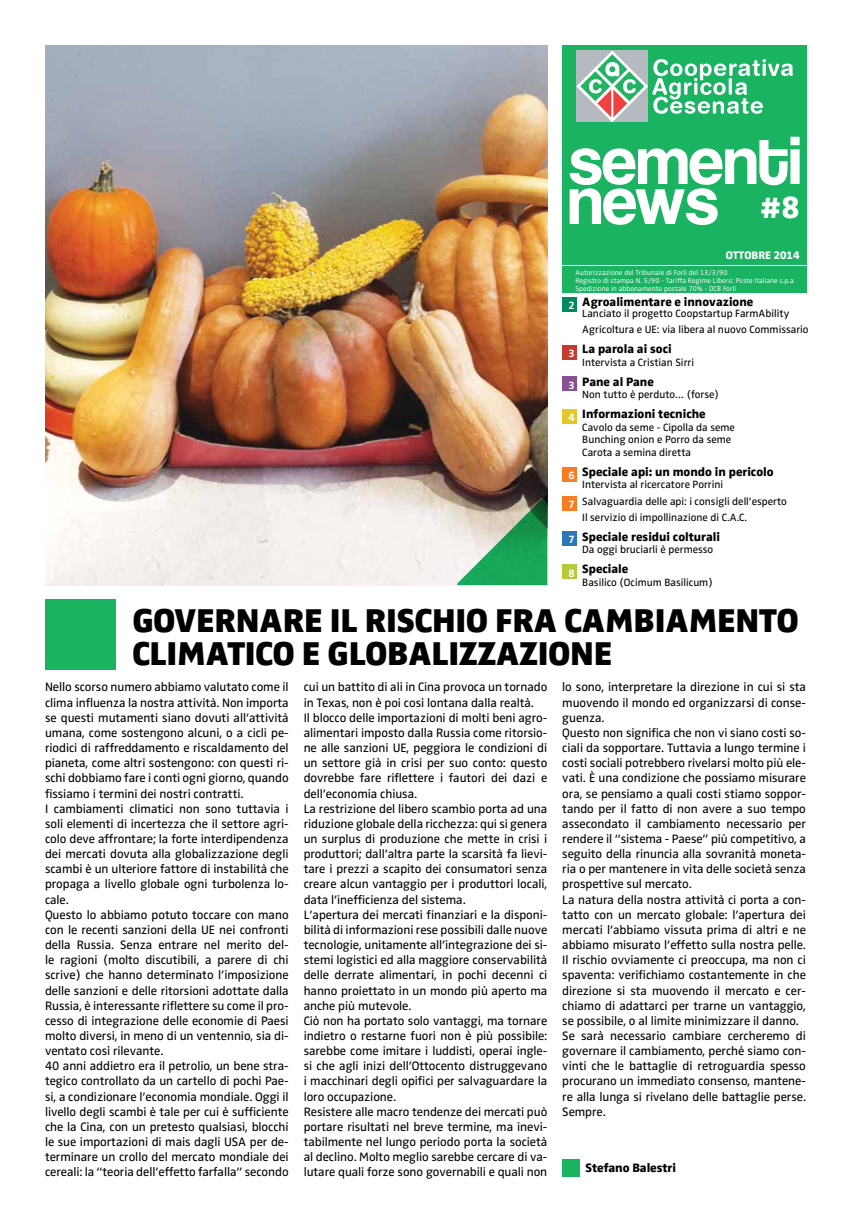
<style>
.page{position:relative;width:851px;height:1205px;background:#fff}
.page>*{position:absolute;margin:0;border:0;box-sizing:border-box;transform-origin:0 0}
.t1{font:34.12px/33.8px "Zwo w 8";letter-spacing:-.005em;color:#000}
.t2{font:31.62px "Zwo w 7";color:#fff}
.t3{font:12.62px/15.1px "Zwo w 4";letter-spacing:-.005em;color:#000}
.t4{font:12.62px "Zwo w 7";letter-spacing:-.005em;color:#000}
.t5{font:12.5px "Zwo w 7";color:#000}
.t6{font:11.25px "Zwo w 7";color:#fff}
.t7{font:10.88px/16.2px "Zwo w 4";color:#000}
.t8{font:10.88px "Zwo w 6";color:#fff}
.t9{font:7.25px/7.8px "Zwo w 3";letter-spacing:.01em;color:#fff}
</style>
<div class="page">
<img style="left:45px;top:45px;width:502px;height:540px">
<div style="left:562px;top:297px;width:14px;height:14px;background:#008a5e"></div>
<div style="left:562px;top:531px;width:14px;height:14px;background:#2c77b7"></div>
<div style="left:562px;top:496px;width:14px;height:14px;background:#f57e25"></div>
<div style="left:562px;top:409px;width:14px;height:14px;background:#e4c829"></div>
<div style="left:562px;top:467px;width:14px;height:14px;background:#f57e25"></div>
<div style="left:562px;top:345px;width:14px;height:14px;background:#c53b32"></div>
<div style="left:562px;top:376px;width:14px;height:15px;background:#875093"></div>
<div style="left:562px;top:564px;width:14px;height:15px;background:#b6c938"></div>
<div style="left:562px;top:266px;width:244px;height:27px;background:#19b361"></div>
<div style="left:562px;top:45px;width:244px;height:220px;background:#19b361"></div>
<svg style="left:569px;top:137px;width:230px;height:88px"></svg>
<svg style="left:576px;top:51px;width:216px;height:71px"></svg>
<svg style="left:457px;top:495px;width:90px;height:90px;background:#6aa87e"></svg>
<div style="left:45px;top:599px;width:71px;height:71px;background:#19b361"></div>
<div style="left:562px;top:1159px;width:18px;height:18px;background:#19b361"></div>
<h2 class="t2" style="left:759px;top:189px;width:41px">#8</h2>
<p class="t6" style="left:725px;top:249px;width:75px">OTTOBRE 2014</p>
<p class="t9" style="left:575px;top:269px;width:220px">Autorizzazione del Tribunale di Forlì del 13/3/90<br>Registro di stampa N. 5/90 - Tariffa Regime Libero: Poste Italiane s.p.a<br>Spedizione in abbonamento postale 70% - DCB Forlì</p>
<p class="t8" style="left:568px;top:299px;width:8px">2</p>
<p class="t8" style="left:568px;top:347px;width:8px">3</p>
<p class="t8" style="left:568px;top:378px;width:8px">3</p>
<p class="t8" style="left:568px;top:411px;width:8px">4</p>
<p class="t8" style="left:568px;top:469px;width:8px">6</p>
<p class="t8" style="left:568px;top:498px;width:8px">7</p>
<p class="t8" style="left:568px;top:533px;width:8px">7</p>
<p class="t8" style="left:568px;top:566px;width:8px">8</p>
<p class="t5" style="left:582px;top:294px;width:172px">Agroalimentare e innovazione</p>
<p class="t7" style="left:582px;top:305px;width:228px">Lanciato il progetto Coopstartup FarmAbility<br>Agricoltura e UE: via libera al nuovo Commissario</p>
<p class="t5" style="left:582px;top:342px;width:91px">La parola ai soci</p>
<p class="t7" style="left:582px;top:354px;width:113px">Intervista a Cristian Sirri</p>
<p class="t5" style="left:582px;top:374px;width:73px">Pane al Pane</p>
<p class="t7" style="left:582px;top:386px;width:138px">Non tutto è perduto… (forse)</p>
<p class="t5" style="left:582px;top:407px;width:125px">Informazioni tecniche</p>
<p class="t7" style="left:582px;top:421px;width:154px;line-height:12.5px">Cavolo da seme - Cipolla da seme<br>Bunching onion e Porro da seme<br>Carota a semina diretta</p>
<p class="t5" style="left:582px;top:464px;width:193px">Speciale api: un mondo in pericolo</p>
<p class="t7" style="left:582px;top:476px;width:206px">Intervista al ricercatore Porrini<br>Salvaguardia delle api: i consigli dell’esperto<br>Il servizio di impollinazione di C.A.C.</p>
<p class="t5" style="left:582px;top:529px;width:139px">Speciale residui colturali</p>
<p class="t7" style="left:582px;top:541px;width:132px">Da oggi bruciarli è permesso</p>
<p class="t5" style="left:582px;top:562px;width:48px">Speciale</p>
<p class="t7" style="left:582px;top:574px;width:132px">Basilico (Ocimum Basilicum)</p>
<h1 class="t1" style="left:132px;top:603px;width:667px">GOVERNARE IL RISCHIO FRA CAMBIAMENTO<br>CLIMATICO E GLOBALIZZAZIONE</h1>
<p class="t3" style="left:45px;top:679px;width:245px">Nello scorso numero abbiamo valutato come il clima influenza la nostra attività. Non importa se questi mutamenti siano dovuti all’attività umana, come sostengono alcuni, o a cicli pe&shy;riodici di raffreddamento e riscaldamento del pianeta, come altri sostengono: con questi ri&shy;schi dobbiamo fare i conti ogni giorno, quando fissiamo i termini dei nostri contratti.<br>I cambiamenti climatici non sono tuttavia i soli elementi di incertezza che il settore agri&shy;colo deve affrontare; la forte interdipendenza dei mercati dovuta alla globalizzazione degli scambi è un ulteriore fattore di instabilità che propaga a livello globale ogni turbolenza lo&shy;cale.<br>Questo lo abbiamo potuto toccare con mano con le recenti sanzioni della UE nei confronti della Russia. Senza entrare nel merito del&shy;le ragioni (molto discutibili, a parere di chi scrive) che hanno determinato l’imposizione delle sanzioni e delle ritorsioni adottate dalla Russia, è interessante riflettere su come il pro&shy;cesso di integrazione delle economie di Paesi molto diversi, in meno di un ventennio, sia di&shy;ventato così rilevante.<br>40 anni addietro era il petrolio, un bene stra&shy;tegico controllato da un cartello di pochi Pae&shy;si, a condizionare l’economia mondiale. Oggi il livello degli scambi è tale per cui è sufficiente che la Cina, con un pretesto qualsiasi, blocchi le sue importazioni di mais dagli USA per de&shy;terminare un crollo del mercato mondiale dei cereali: la “teoria dell’effetto farfalla” secondo</p>
<p class="t3" style="left:303px;top:679px;width:245px">cui un battito di ali in Cina provoca un tornado in Texas, non è poi così lontana dalla realtà.<br>Il blocco delle importazioni di molti beni agro&shy;alimentari imposto dalla Russia come ritorsio&shy;ne alle sanzioni UE, peggiora le condizioni di un settore già in crisi per suo conto: questo dovrebbe fare riflettere i fautori dei dazi e dell’economia chiusa.<br>La restrizione del libero scambio porta ad una riduzione globale della ricchezza: qui si genera un surplus di produzione che mette in crisi i produttori; dall’altra parte la scarsità fa lievi&shy;tare i prezzi a scapito dei consumatori senza creare alcun vantaggio per i produttori locali, data l’inefficienza del sistema.<br>L’apertura dei mercati finanziari e la disponi&shy;bilità di informazioni rese possibili dalle nuove tecnologie, unitamente all’integrazione dei si&shy;stemi logistici ed alla maggiore conservabilità delle derrate alimentari, in pochi decenni ci hanno proiettato in un mondo più aperto ma anche più mutevole.<br>Ciò non ha portato solo vantaggi, ma tornare indietro o restarne fuori non è più possibile: sarebbe come imitare i luddisti, operai ingle&shy;si che agli inizi dell’Ottocento distruggevano i macchinari degli opifici per salvaguardare la loro occupazione.<br>Resistere alle macro tendenze dei mercati può portare risultati nel breve termine, ma inevi&shy;tabilmente nel lungo periodo porta la società al declino. Molto meglio sarebbe cercare di va&shy;lutare quali forze sono governabili e quali non</p>
<p class="t3" style="left:562px;top:679px;width:245px">lo sono, interpretare la direzione in cui si sta muovendo il mondo ed organizzarsi di conse&shy;guenza.<br>Questo non significa che non vi siano costi so&shy;ciali da sopportare. Tuttavia a lungo termine i costi sociali potrebbero rivelarsi molto più ele&shy;vati. È una condizione che possiamo misurare ora, se pensiamo a quali costi stiamo soppor&shy;tando per il fatto di non avere a suo tempo assecondato il cambiamento necessario per rendere il “sistema - Paese” più competitivo, a seguito della rinuncia alla sovranità moneta&shy;ria o per mantenere in vita delle società senza prospettive sul mercato.<br>La natura della nostra attività ci porta a con&shy;tatto con un mercato globale: l’apertura dei mercati l’abbiamo vissuta prima di altri e ne abbiamo misurato l’effetto sulla nostra pelle.<br>Il rischio ovviamente ci preoccupa, ma non ci spaventa: verifichiamo costantemente in che direzione si sta muovendo il mercato e cer&shy;chiamo di adattarci per trarne un vantaggio, se possibile, o al limite minimizzare il danno.<br>Se sarà necessario cambiare cercheremo di governare il cambiamento, perché siamo con&shy;vinti che le battaglie di retroguardia spesso procurano un immediato consenso, mantene&shy;re alla lunga si rivelano delle battaglie perse.<br>Sempre.</p>
<p class="t4" style="left:585px;top:1160px;width:92px">Stefano Balestri</p>
</div>
